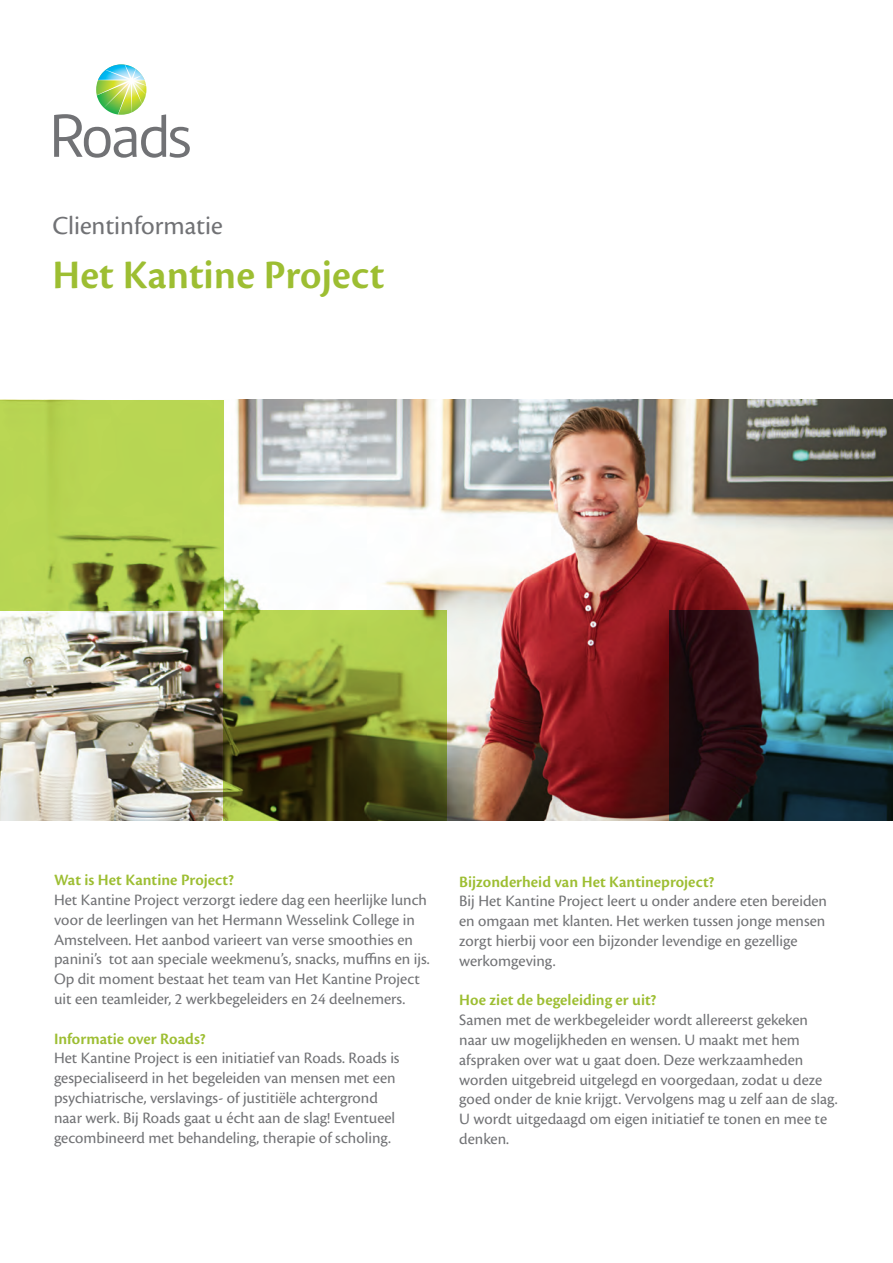
<style>
.page{position:relative;width:893px;height:1263px;background:#fff}
.page>*{position:absolute;margin:0;border:0;box-sizing:border-box;transform-origin:0 0}
.t1{font:600 42px "Cronos Pro";color:#9dbe32}
.t2{font:27px "Cronos Pro";letter-spacing:-.005em;color:#717275}
.t3{font:16.5px/19.8px "Cronos Pro";color:#717275}
.t4{font:600 16.5px "Cronos Pro";color:#9dbe32}
</style>
<div class="page">
<svg style="left:54px;top:64px;width:136px;height:94px"></svg>
<img style="left:0;top:400px;width:893px;height:421px">
<svg style="left:0;top:400px;width:223px;height:210px;background:#aeca4d"></svg>
<svg style="left:223px;top:610px;width:223px;height:211px;background:#75812d"></svg>
<svg style="left:670px;top:610px;width:223px;height:211px;background:#2d484f"></svg>
<h2 class="t2" style="left:52px;top:210px;width:172px">Clientinformatie</h2>
<h1 class="t1" style="left:52px;top:250px;width:333px">Het Kantine Project</h1>
<p class="t4" style="left:54px;top:870px;width:182px">Wat is Het Kantine Project?</p>
<p class="t3" style="left:54px;top:890px;width:377px">Het Kantine Project verzorgt iedere dag een heerlijke lunch voor de leerlingen van het Hermann Wesselink College in Amstelveen. Het aanbod varieert van verse smoothies en panini’s tot aan speciale weekmenu’s, snacks, muffins en ijs.<br>Op dit moment bestaat het team van Het Kantine Project uit een teamleider, 2 werkbegeleiders en 24 deelnemers.</p>
<p class="t4" style="left:54px;top:1029px;width:153px">Informatie over Roads?</p>
<p class="t3" style="left:54px;top:1048px;width:347px">Het Kantine Project is een initiatief van Roads. Roads is gespecialiseerd in het begeleiden van mensen met een psychiatrische, verslavings- of justitiële achtergrond naar werk. Bij Roads gaat u écht aan de slag! Eventueel gecombineerd met behandeling, therapie of scholing.</p>
<p class="t4" style="left:459px;top:872px;width:257px">Bijzonderheid van Het Kantineproject?</p>
<p class="t3" style="left:459px;top:891px;width:369px">Bij Het Kantine Project leert u onder andere eten bereiden en omgaan met klanten. Het werken tussen jonge mensen zorgt hierbij voor een bijzonder levendige en gezellige werkomgeving.</p>
<p class="t4" style="left:459px;top:991px;width:199px">Hoe ziet de begeleiding er uit?</p>
<p class="t3" style="left:459px;top:1010px;width:380px">Samen met de werkbegeleider wordt allereerst gekeken naar uw mogelijkheden en wensen. U maakt met hem afspraken over wat u gaat doen. Deze werkzaamheden worden uitgebreid uitgelegd en voorgedaan, zodat u deze goed onder de knie krijgt. Vervolgens mag u zelf aan de slag.<br>U wordt uitgedaagd om eigen initiatief te tonen en mee te denken.</p>
</div>
